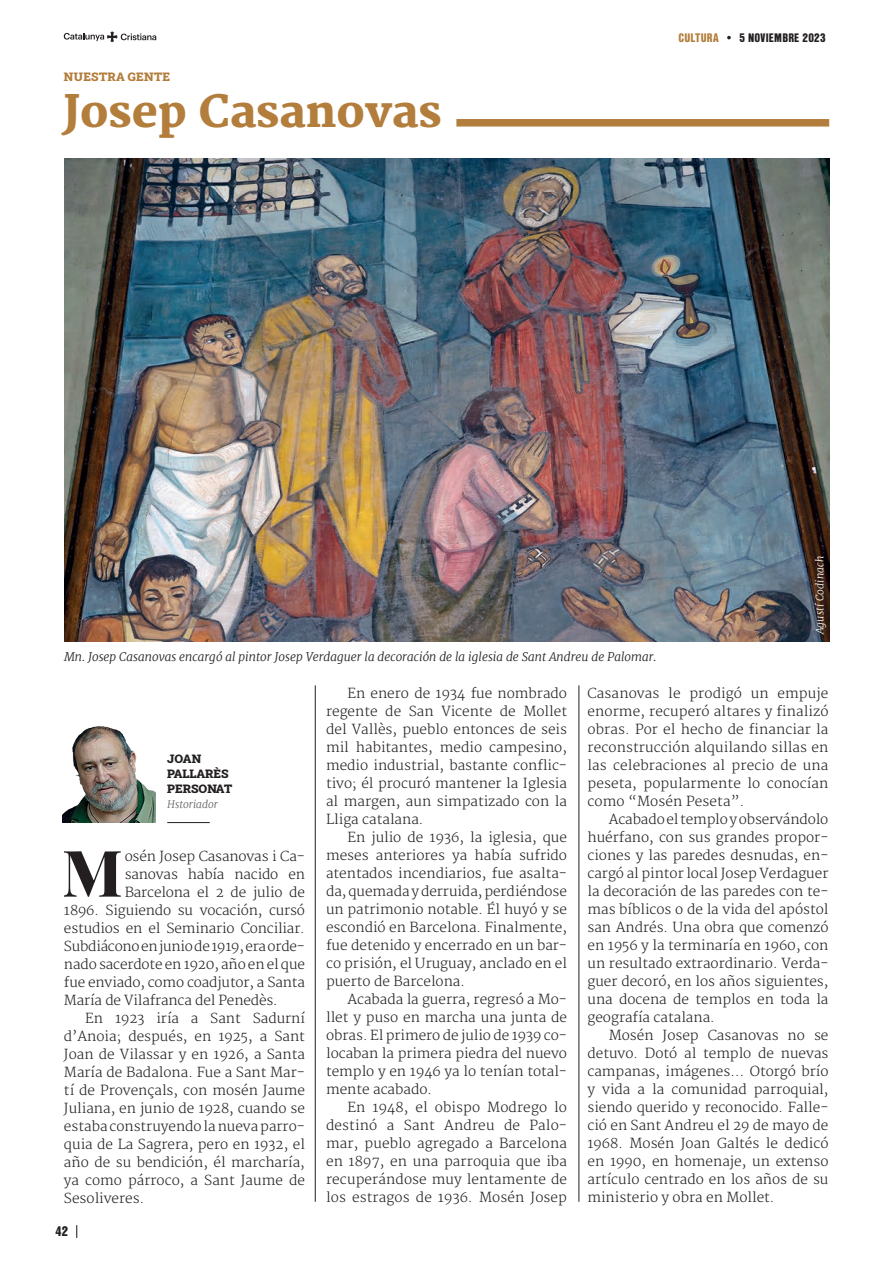
<style>
.page{position:relative;width:893px;height:1263px;background:#fff}
.page>*{position:absolute;margin:0;border:0;box-sizing:border-box;transform-origin:0 0}
.t1{font:800 64.35px "Playfair Display";color:#231f20}
.TITOLS_CULTURA{font:800 43.5px "Merriweather";color:#b37d3b}
.TEXTO_PPAL_ESP{font:300 13.5px/18px "Merriweather";color:#231f20;text-align:justify}
.t2{font:900 13.5px "Nimbus San Con LOT";color:#231f20}
.PEU_FOTO{font:italic 300 12px "Merriweather";color:#231f20}
.t3{font:900 12px "Nimbus San Con LOT";letter-spacing:.02em;color:#231f20}
.NOM_REDACTORS{font:12px "Roboto Slab";color:#231f20}
.t4{font:12px "Roboto Slab";letter-spacing:.03em;color:#b37d3b}
.CODINACHPETIT{font:italic 300 10.5px "Merriweather";letter-spacing:.01em;color:#fff}
.t5{font:italic 300 10.5px "Merriweather";color:#636366}
.s1{color:#b37d3b}
</style>
<div class="page">
<img style="left:64px;top:158px;width:765px;height:484px">
<div style="left:456px;top:119px;width:373px;height:8px;background:#b37d3b"></div>
<hr style="left:315px;top:685px;width:1px;height:517px;background:#231f20">
<hr style="left:579px;top:685px;width:1px;height:517px;background:#231f20">
<img style="left:63px;top:726px;width:93px;height:97px">
<hr style="left:167px;top:822px;width:43px;height:1px;background:#231f20">
<svg style="left:76px;top:1225px;width:1px;height:13px"></svg>
<svg style="left:64px;top:31px;width:92px;height:11px"></svg>
<p class="t4" style="left:64px;top:68px;width:108px">NUESTRA GENTE</p>
<p class="TITOLS_CULTURA" style="left:64px;top:86px;width:380px">Josep Casanovas</p>
<p class="t3" style="left:679px;top:28px;width:149px"><span class="s1">CULTURA</span> • 5 NOVIEMBRE 2023</p>
<p class="PEU_FOTO" style="left:64px;top:649px;width:594px">Mn. Josep Casanovas encargó al pintor Josep Verdaguer la decoración de la iglesia de Sant Andreu de Palomar.</p>
<p class="CODINACHPETIT" style="left:813px;top:634px;width:80px;rotate:-90deg">Agustí Codinach</p>
<p class="NOM_REDACTORS" style="left:167px;top:750px;width:35px">JOAN</p>
<p class="NOM_REDACTORS" style="left:167px;top:765px;width:63px">PALLARÈS</p>
<p class="NOM_REDACTORS" style="left:167px;top:780px;width:66px">PERSONAT</p>
<p class="t5" style="left:167px;top:797px;width:52px">Hstoriador</p>
<p class="t1" style="left:62px;top:822px;width:62px">M</p>
<p class="TEXTO_PPAL_ESP" style="left:125px;top:847px;width:182px">osén Josep Casanovas i Ca-</p>
<p class="TEXTO_PPAL_ESP" style="left:125px;top:865px;width:182px">sanovas había nacido en</p>
<p class="TEXTO_PPAL_ESP" style="left:125px;top:883px;width:182px">Barcelona el 2 de julio de</p>
<p class="TEXTO_PPAL_ESP" style="left:64px;top:901px;width:242px">1896. Siguiendo su vocación, cursó</p>
<p class="TEXTO_PPAL_ESP" style="left:64px;top:919px;width:242px">estudios en el Seminario Conciliar.</p>
<p class="TEXTO_PPAL_ESP" style="left:64px;top:937px;width:242px">Subdiácono en junio de 1919, era orde-</p>
<p class="TEXTO_PPAL_ESP" style="left:64px;top:955px;width:242px">nado sacerdote en 1920, año en el que</p>
<p class="TEXTO_PPAL_ESP" style="left:64px;top:973px;width:242px">fue enviado, como coadjutor, a Santa</p>
<p class="TEXTO_PPAL_ESP" style="left:64px;top:991px;width:215px">María de Vilafranca del Penedès.</p>
<p class="TEXTO_PPAL_ESP" style="left:64px;top:1009px;width:242px;text-indent:21px">En 1923 iría a Sant Sadurní d’Anoia; después, en 1925, a Sant Joan de Vilassar y en 1926, a Santa María de Badalona. Fue a Sant Mar&shy;tí de Provençals, con mosén Jaume Juliana, en junio de 1928, cuando se estaba construyendo la nueva parro&shy;quia de La Sagrera, pero en 1932, el año de su bendición, él marcharía, ya como párroco, a Sant Jaume de Sesoliveres.</p>
<p class="t2" style="left:55px;top:1221px;width:14px">42</p>
<p class="TEXTO_PPAL_ESP" style="left:326px;top:685px;width:242px;text-indent:21px">En enero de 1934 fue nombrado regente de San Vicente de Mollet del Vallès, pueblo entonces de seis mil habitantes, medio campesino, medio industrial, bastante conflic&shy;tivo; él procuró mantener la Iglesia al margen, aun simpatizado con la Lliga catalana.</p>
<p class="TEXTO_PPAL_ESP" style="left:326px;top:829px;width:242px;text-indent:21px">En julio de 1936, la iglesia, que meses anteriores ya había sufrido atentados incendiarios, fue asalta&shy;da, quemada y derruida, perdiéndose un patrimonio notable. Él huyó y se escondió en Barcelona. Finalmente, fue detenido y encerrado en un bar&shy;co prisión, el Uruguay, anclado en el puerto de Barcelona.</p>
<p class="TEXTO_PPAL_ESP" style="left:326px;top:991px;width:242px;text-indent:21px">Acabada la guerra, regresó a Mo&shy;llet y puso en marcha una junta de obras. El primero de julio de 1939 co&shy;locaban la primera piedra del nuevo templo y en 1946 ya lo tenían total&shy;mente acabado.</p>
<p class="TEXTO_PPAL_ESP" style="left:326px;top:1099px;width:242px;text-indent:21px">En 1948, el obispo Modrego lo destinó a Sant Andreu de Palo&shy;mar, pueblo agregado a Barcelona en 1897, en una parroquia que iba recuperándose muy lentamente de los estragos de 1936. Mosén Josep</p>
<p class="TEXTO_PPAL_ESP" style="left:587px;top:685px;width:242px">Casanovas le prodigó un empuje enorme, recuperó altares y finalizó obras. Por el hecho de financiar la reconstrucción alquilando sillas en las celebraciones al precio de una peseta, popularmente lo conocían como “Mosén Peseta”.</p>
<p class="TEXTO_PPAL_ESP" style="left:587px;top:811px;width:242px;text-indent:21px">Acabado el templo y observándolo huérfano, con sus grandes propor&shy;ciones y las paredes desnudas, en&shy;cargó al pintor local Josep Verdaguer la decoración de las paredes con te&shy;mas bíblicos o de la vida del apóstol san Andrés. Una obra que comenzó en 1956 y la terminaría en 1960, con un resultado extraordinario. Verda&shy;guer decoró, en los años siguientes, una docena de templos en toda la geografía catalana.</p>
<p class="TEXTO_PPAL_ESP" style="left:587px;top:1026px;width:242px;text-indent:21px">Mosén Josep Casanovas no se detuvo. Dotó al templo de nuevas campanas, imágenes... Otorgó brío y vida a la comunidad parroquial, siendo querido y reconocido. Falle&shy;ció en Sant Andreu el 29 de mayo de 1968. Mosén Joan Galtés le dedicó en 1990, en homenaje, un extenso artículo centrado en los años de su ministerio y obra en Mollet.</p>
</div>
